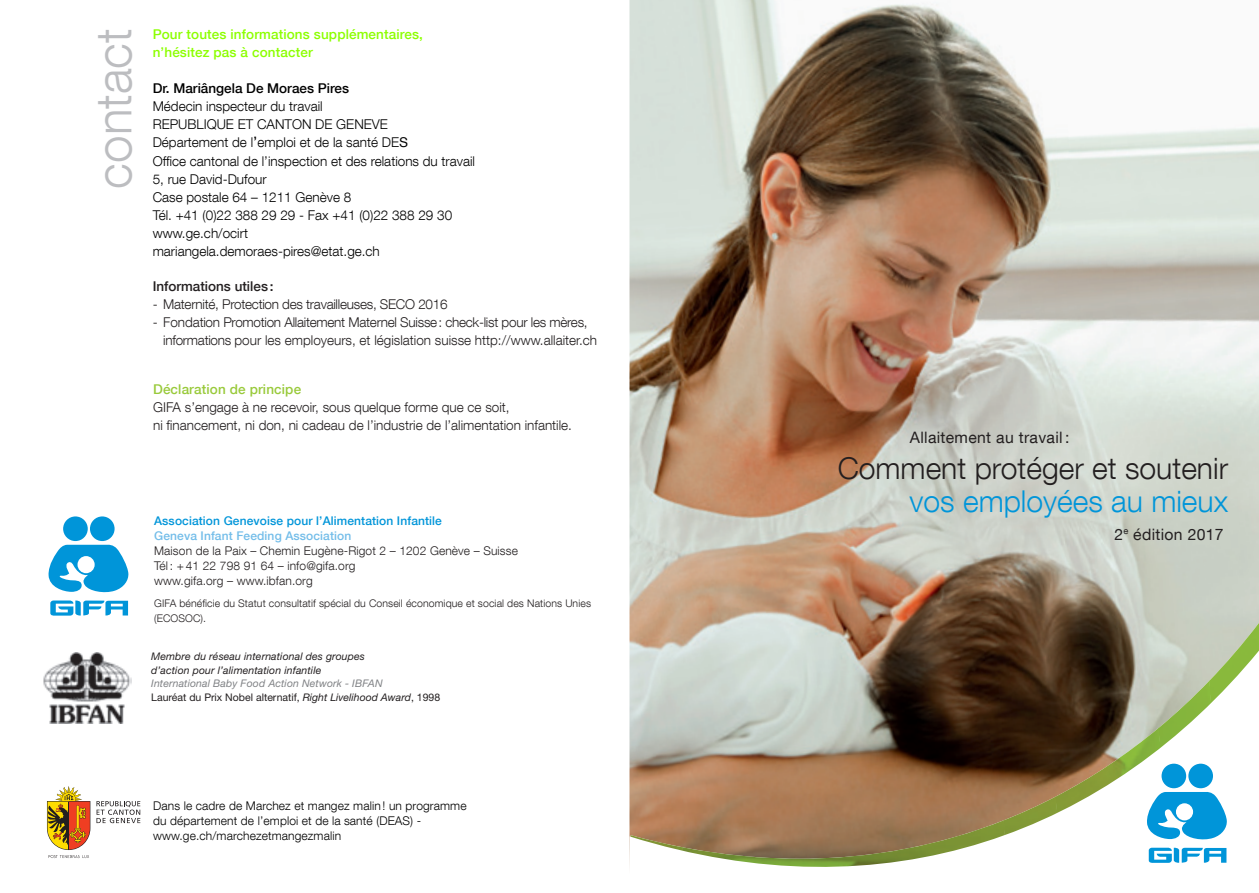
<style>
.page{position:relative;width:1259px;height:893px;background:#fff}
.page>*{position:absolute;margin:0;border:0;box-sizing:border-box;transform-origin:0 0}
.t1{font:300 49.5px "Helvetica Neue LT Com";color:#bcbdc0}
.t2{font:300 30px "Helvetica Neue LT Com";color:#231f20}
.t3{font:300 30px "Helvetica Neue LT Com";color:#0095d9}
.t4{font:15.75px "Helvetica Neue LT Com";letter-spacing:.02em;color:#231f20}
.t5{font:300 13.5px/18.1px "Helvetica Neue LT Com";color:#000}
.t6{font:300 13.5px/18px "Helvetica Neue LT Com";letter-spacing:-.02em;color:#231f20}
.t7{font:300 13.5px/18px "Helvetica Neue LT Com";color:#231f20}
.t8{font:500 13.5px/18px "Helvetica Neue LT Com";color:#8cff00}
.t9{font:500 13.5px "Helvetica Neue LT Com";color:#000}
.t10{font:500 13.5px "Helvetica Neue LT Com";letter-spacing:.01em;color:#99ca3b}
.t11{font:500 13.5px "Helvetica Neue LT Com";color:#231f20}
.t12{font:300 12px/15px "Helvetica Neue LT Com";color:#000}
.t13{font:300 12px/15px "Helvetica Neue LT Com";letter-spacing:.01em;color:#231f20}
.t14{font:500 12px "Helvetica Neue LT Com";letter-spacing:.01em;color:#0095d9}
.t15{font:500 12px "Helvetica Neue LT Com";letter-spacing:.01em;color:#73bde9}
.t16{font:italic 10.5px/13.5px "Helvetica Neue LT Std";letter-spacing:.01em;color:#808285}
.t17{font:300 10.5px/15px "Helvetica Neue LT Com";letter-spacing:.01em;color:#231f20}
.t18{font:italic 10.5px/13.5px "Helvetica Neue LT Std";letter-spacing:.01em;color:#231f20}
.s1{font-family:"Lucida Grande";font-weight:400}
.s2{font-family:"Helvetica";font-weight:400}
.s3{font-style:normal;color:#231f20}
.s4{color:#231f20}
</style>
<div class="page">
<img style="left:629px;top:0;width:630px;height:626px">
<svg style="left:629px;top:626px;width:630px;height:240px;background:#948a77"></svg>
<img style="left:43px;top:653px;width:88px;height:70px">
<div style="left:63px;top:516px;width:25px;height:25px;background:#0095d9;border-radius:50%"></div>
<div style="left:90px;top:516px;width:25px;height:25px;background:#0095d9;border-radius:50%"></div>
<svg style="left:49px;top:544px;width:79px;height:49px"></svg>
<svg style="left:50px;top:600px;width:78px;height:16px"></svg>
<div style="left:1161px;top:764px;width:25px;height:24px;background:#0095d9;border-radius:50%"></div>
<div style="left:1188px;top:764px;width:25px;height:24px;background:#0095d9;border-radius:50%"></div>
<svg style="left:632px;top:792px;width:627px;height:75px"></svg>
<svg style="left:47px;top:786px;width:43px;height:72px"></svg>
<hr style="left:69px;top:802px;width:1px;height:47px;background:#231f20">
<svg style="left:96px;top:801px;width:44px;height:22px"></svg>
<h1 class="t1" style="left:83px;top:189px;width:162px;rotate:-90deg">contact</h1>
<p class="t8" style="left:153px;top:28px;width:272px">!"#$ %"#%&amp;' ()*"$+,%(")' '#--./+&amp;)%,($&amp;'0 )12/'(%&amp;3 -,' 4 5")%,5%&amp;$</p>
<p class="t9" style="left:153px;top:84px;width:198px">6$7 8,$(9):&amp;., 6&amp; 8"$,&amp;' !($&amp;'</p>
<p class="t5" style="left:153px;top:99px;width:324px">!"#$%&amp;' &amp;'()$%*$+, #+ *,-.-&amp;/<br>!"#$%&amp;'($" ") *+,)-, ." /","0"<br>0")-,*$1$'* #$ /<span class="s1">’</span>$1)/2&amp; $* #$ /- (-'*" 03<span class="s2">S<br></span>567%$ %-'*2'-/ #$ /8&amp;'()$%*&amp;2' $* #$( ,$/-*&amp;2'( #+ *,-.-&amp;/ 9: ,+$ 0-.&amp;#;0+62+,<br>*123 4526173 89 : ;&lt;;; /3=&gt;?3 @<br>&lt;"/= &gt;?@ ABCDD EFF DG DG ; H-I &gt;?@ ABCDD EFF DG EB JJJ=K$=%LM2%&amp;,* 1-,&amp;-'K$/-=#$12,-$(;)&amp;,$(N$*-*=K$=%L</p>
<p class="t11" style="left:153px;top:278px;width:122px">Informations utiles :</p>
<p class="t6" style="left:153px;top:295px;width:296px">- Maternité, Protection des travailleuses, SECO 2016</p>
<p class="t6" style="left:163px;top:313px;width:435px;text-indent:-11px">- Fondation Promotion Allaitement Maternel Suisse : check-list pour les mères, informations pour les employeurs, et législation suisse http://www.allaiter.ch</p>
<p class="t10" style="left:153px;top:381px;width:150px">Déclaration de principe</p>
<p class="t7" style="left:153px;top:398px;width:420px">GIFA s’engage à ne recevoir, sous quelque forme que ce soit,<br>ni financement, ni don, ni cadeau de l’industrie de l’alimentation infantile.</p>
<p class="t14" style="left:154px;top:513px;width:289px">Association Genevoise pour l’Alimentation Infantile</p>
<p class="t15" style="left:154px;top:528px;width:199px">Geneva Infant Feeding Association</p>
<p class="t13" style="left:154px;top:543px;width:365px">Maison de la Paix – Chemin Eugène-Rigot 2 – 1202 Genève – Suisse<br>Tél : + 41 22 798 91 64 – info@gifa.org<br>www.gifa.org – www.ibfan.org</p>
<p class="t17" style="left:154px;top:596px;width:438px">GIFA bénéficie du Statut consultatif spécial du Conseil économique et social des Nations Unies (ECOSOC).</p>
<p class="t18" style="left:151px;top:649px;width:215px">Membre du réseau international des groupes d’action pour l’alimentation infantile</p>
<p class="t16" style="left:151px;top:676px;width:290px">International Baby Food Action Network - IBFAN<br><span class="s3">Lauréat du Prix Nobel alternatif,</span> <span class="s4">Right Livelihood Award</span><span class="s3">, 1998</span></p>
<p class="t12" style="left:153px;top:800px;width:315px">!"#$ %&amp; '"()&amp; (&amp; *")'+&amp;, &amp;- ."#/&amp;, ."%0# 1 2# 3)4/)"..&amp; (2 (53")-&amp;.&amp;#- (&amp; %6&amp;.3%40 &amp;- (&amp; %" $"#-5 7!89:; &lt; ===&gt;/&amp;&gt;'+?.")'+&amp;,&amp;-."#/&amp;,."%0#</p>
<p class="t4" style="left:910px;top:427px;width:161px">Allaitement au travail :</p>
<h2 class="t2" style="left:837px;top:450px;width:392px">Comment protéger et soutenir</h2>
<h2 class="t3" style="left:909px;top:483px;width:320px">vos employées au mieux</h2>
<p class="t4" style="left:1114px;top:524px;width:111px">2<sup>e</sup> édition 2017</p>
</div>
